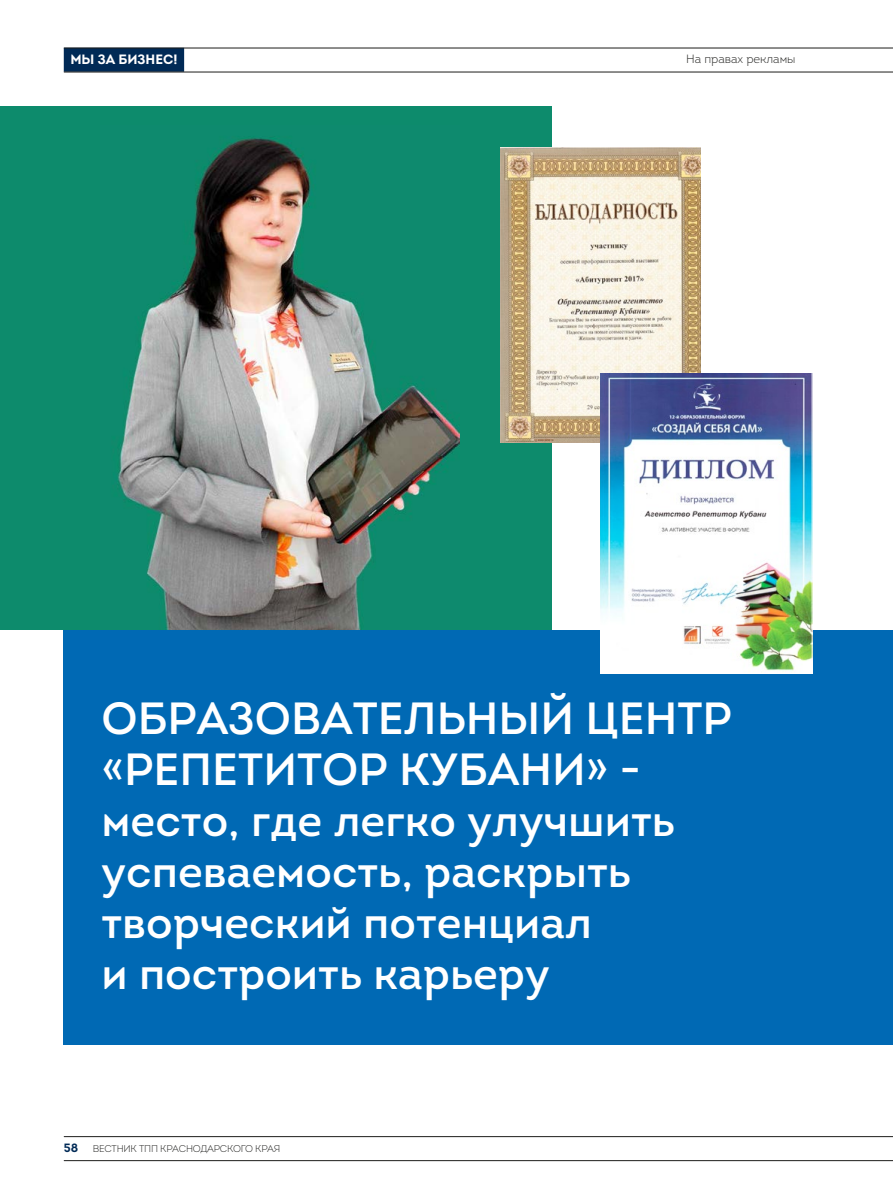
<style>
.page{position:relative;width:893px;height:1191px;background:#fff}
.page>*{position:absolute;margin:0;border:0;box-sizing:border-box;transform-origin:0 0}
.t1{font:45px/51px "Intro";color:#fff}
.t2{font:700 13.5px "Intro";color:#fff}
.t3{font:300 12px "Intro";color:#1d1d1b}
.t4{font:300 9.75px "Intro";letter-spacing:-.02em;color:#1d1d1b}
.s1{font-weight:700;font-size:12px;color:#002a56}
</style>
<div class="page">
<div style="left:0;top:106px;width:551px;height:524px;background:#0d8b6c"></div>
<img style="left:117px;top:138px;width:343px;height:492px">
<img style="left:500px;top:147px;width:201px;height:295px">
<div style="left:63px;top:630px;width:830px;height:414px;background:#0069b4"></div>
<div style="left:64px;top:48px;width:120px;height:24px;background:#002a56"></div>
<img style="left:600px;top:373px;width:213px;height:301px">
<hr style="left:64px;top:72px;width:829px;height:1px;background:#1d1d1b">
<hr style="left:64px;top:1160px;width:829px;height:1px;background:#1d1d1b">
<hr style="left:64px;top:48px;width:829px;height:1px;background:#1d1d1b">
<hr style="left:64px;top:1136px;width:829px;height:1px;background:#1d1d1b">
<p class="t2" style="left:70px;top:50px;width:109px">МЫ ЗА БИЗНЕС!</p>
<p class="t3" style="left:686px;top:51px;width:111px">На правах рекламы</p>
<p class="t1" style="left:101px;top:693px;width:632px">ОБРАЗОВАТЕЛЬНЫЙ ЦЕНТР «РЕПЕТИТОР КУБАНИ» - место, где легко улучшить успеваемость, раскрыть творческий потенциал<br>и построить карьеру</p>
<p class="t4" style="left:64px;top:1143px;width:218px"><span class="s1">58</span> ВЕСТНИК ТПП КРАСНОДАРСКОГО КРАЯ</p>
</div>
